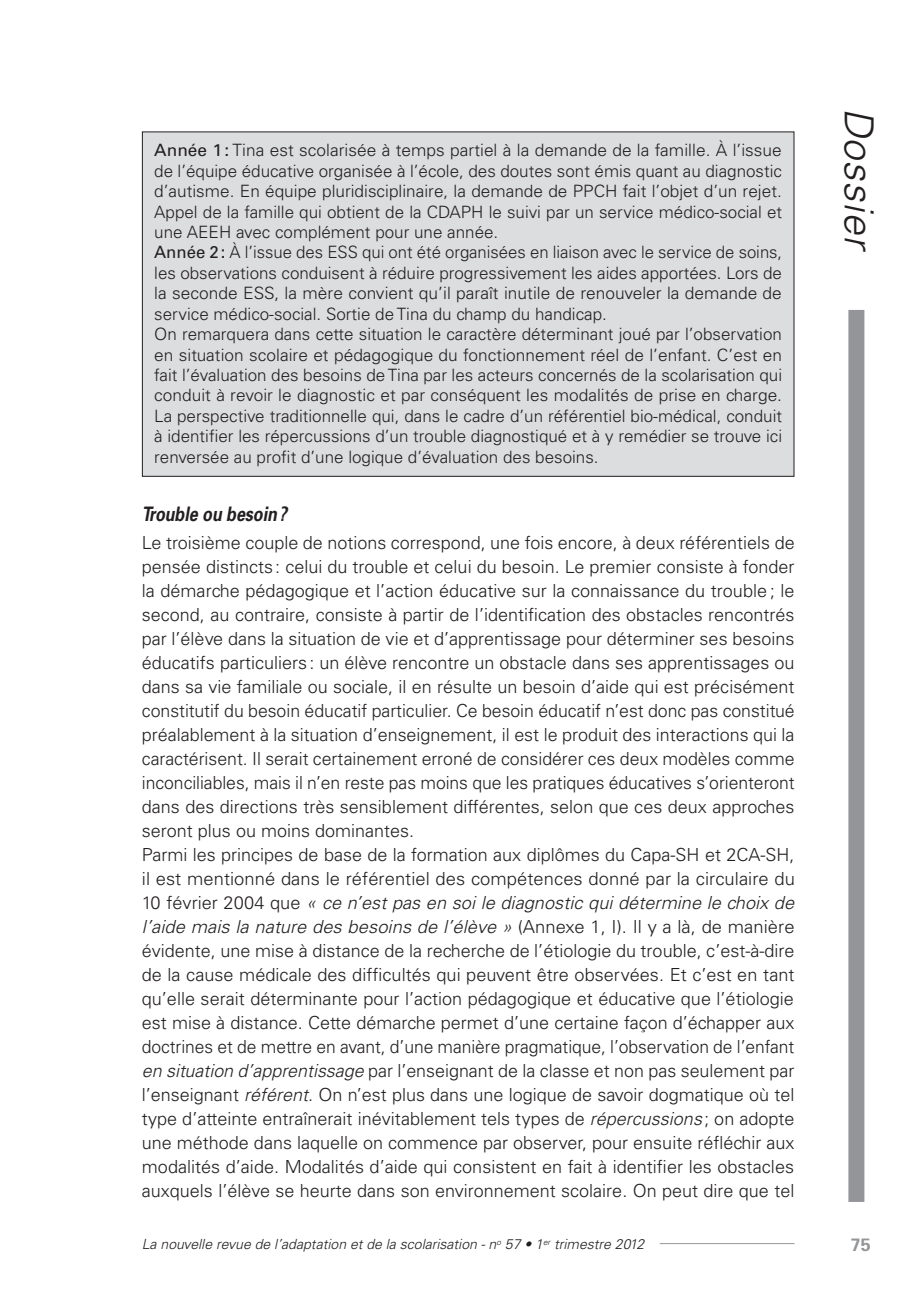
<style>
.page{position:relative;width:908px;height:1304px;background:#fff}
.page>*{position:absolute;margin:0;border:0;box-sizing:border-box;transform-origin:0 0}
.t1{font:italic 300 40px "Univers";color:#231f20}
.Inter2{font:italic 700 20px "Univers";color:#231f20;scale:.8 1}
.t2{font:300 18px/24px "Univers";color:#231f20;text-align:justify}
.t3{font:700 18px "Univers";color:#939598}
.t4{font:300 17px/20.4px "Univers";color:#231f20;text-align:justify}
.t5{font:italic 300 14px "Univers";color:#231f20}
.s1{font-weight:400}
.s2{font-style:italic}
</style>
<div class="page">
<div style="left:848px;top:310px;width:16px;height:892px;background:#939598"></div>
<hr style="left:659px;top:1243px;width:135px;height:1px;background:#939598">
<div style="left:142px;top:132px;width:651px;height:344px;background:#dcdddf"></div>
<p class="t4" style="left:154px;top:140px;width:629px"><span class="s1">Année 1:</span> Tina est scolarisée à temps partiel à la demande de la famille. À l’issue de l’équipe éducative organisée à l’école, des doutes sont émis quant au diagnostic d’autisme. En équipe pluridisciplinaire, la demande de PPCH fait l’objet d’un rejet.<br>Appel de la famille qui obtient de la CDAPH le suivi par un service médico-social et une AEEH avec complément pour une année.</p>
<p class="t4" style="left:154px;top:242px;width:629px"><span class="s1">Année 2:</span> À l’issue des ESS qui ont été organisées en liaison avec le service de soins, les observations conduisent à réduire progressivement les aides apportées. Lors de la seconde ESS, la mère convient qu’il paraît inutile de renouveler la demande de service médico-social. Sortie de Tina du champ du handicap.</p>
<p class="t4" style="left:154px;top:324px;width:629px">On remarquera dans cette situation le caractère déterminant joué par l’observation en situation scolaire et pédagogique du fonctionnement réel de l’enfant. C’est en fait l’évaluation des besoins de Tina par les acteurs concernés de la scolarisation qui conduit à revoir le diagnostic et par conséquent les modalités de prise en charge.<br>La perspective traditionnelle qui, dans le cadre d’un référentiel bio-médical, conduit à identifier les répercussions d’un trouble diagnostiqué et à y remédier se trouve ici renversée au profit d’une logique d’évaluation des besoins.</p>
<p class="Inter2" style="left:142px;top:502px;width:183px">Trouble ou besoin?</p>
<p class="t2" style="left:142px;top:531px;width:654px">Le troisième couple de notions correspond, une fois encore, à deux référentiels de pensée distincts : celui du trouble et celui du besoin. Le premier consiste à fonder la démarche pédagogique et l’action éducative sur la connaissance du trouble ; le second, au contraire, consiste à partir de l’identification des obstacles rencontrés par l’élève dans la situation de vie et d’apprentissage pour déterminer ses besoins éducatifs particuliers: un élève rencontre un obstacle dans ses apprentissages ou dans sa vie familiale ou sociale, il en résulte un besoin d’aide qui est précisément constitutif du besoin éducatif particulier. Ce besoin éducatif n’est donc pas constitué préalablement à la situation d’enseignement, il est le produit des interactions qui la caractérisent. Il serait certainement erroné de considérer ces deux modèles comme inconciliables, mais il n’en reste pas moins que les pratiques éducatives s’orienteront dans des directions très sensiblement différentes, selon que ces deux approches seront plus ou moins dominantes.</p>
<p class="t2" style="left:142px;top:843px;width:654px">Parmi les principes de base de la formation aux diplômes du Capa-SH et 2CA-SH, il est mentionné dans le référentiel des compétences donné par la circulaire du 10 février 2004 que <span class="s2">« ce n’est pas en soi le diagnostic qui détermine le choix de l’aide mais la nature des besoins de l’élève »</span> (Annexe 1, I). Il y a là, de manière évidente, une mise à distance de la recherche de l’étiologie du trouble, c’est-à-dire de la cause médicale des difficultés qui peuvent être observées. Et c’est en tant qu’elle serait déterminante pour l’action pédagogique et éducative que l’étiologie est mise à distance. Cette démarche permet d’une certaine façon d’échapper aux doctrines et de mettre en avant, d’une manière pragmatique, l’observation de l’enfant <span class="s2">en situation d’apprentissage</span> par l’enseignant de la classe et non pas seulement par l’enseignant <span class="s2">référent</span>. On n’est plus dans une logique de savoir dogmatique où tel type d’atteinte entraînerait inévitablement tels types de <span class="s2">répercussions</span>; on adopte une méthode dans laquelle on commence par observer, pour ensuite réfléchir aux modalités d’aide. Modalités d’aide qui consistent en fait à identifier les obstacles auxquels l’élève se heurte dans son environnement scolaire. On peut dire que tel</p>
<h1 class="t1" style="left:882px;top:108px;width:146px;rotate:90deg">Dossier</h1>
<p class="t5" style="left:142px;top:1236px;width:503px">La nouvelle revue de l’adaptation et de la scolarisation - n<sup>o</sup> 57 • 1<sup>er</sup> trimestre 2012</p>
<p class="t3" style="left:850px;top:1233px;width:22px">75</p>
</div>
